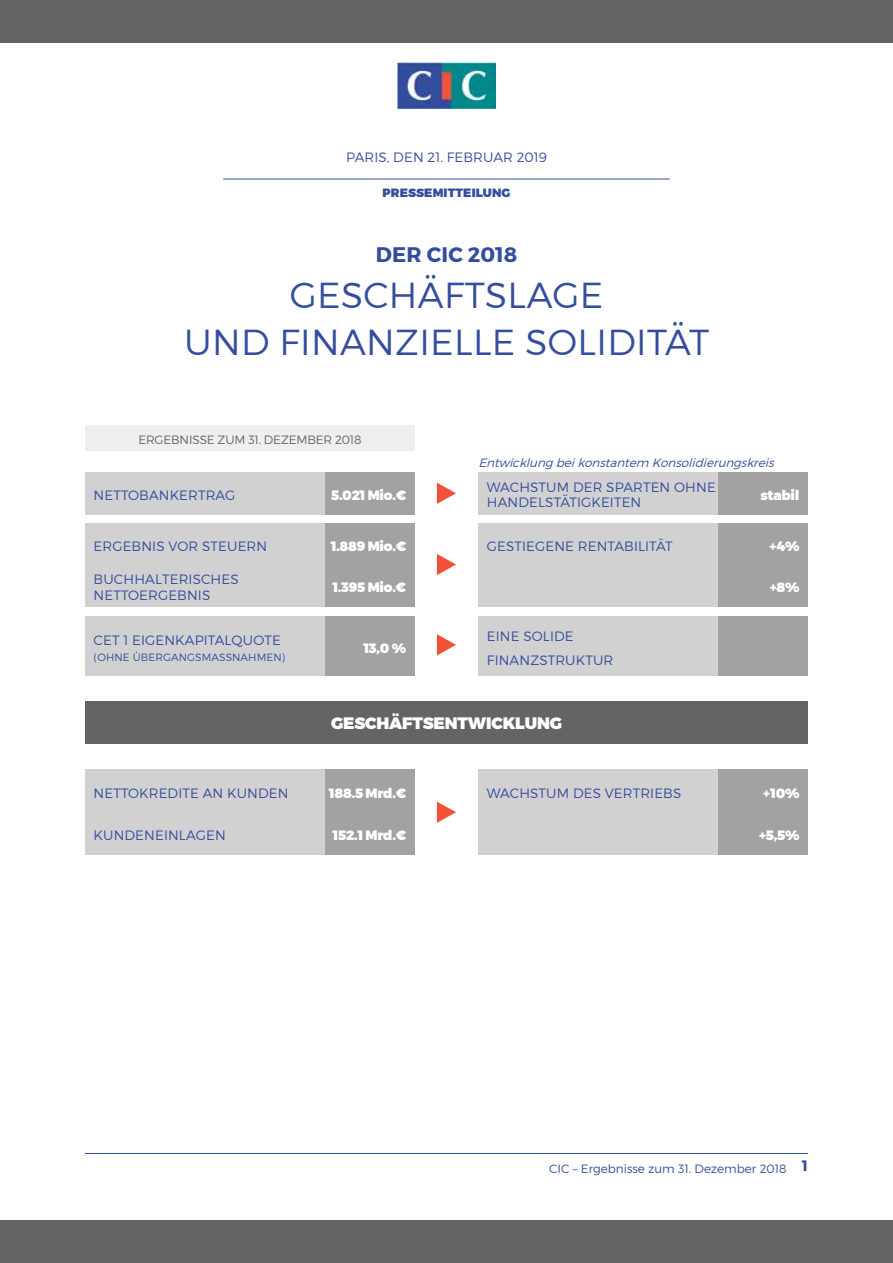
<style>
.page{position:relative;width:893px;height:1263px;background:#fff}
.page>*{position:absolute;margin:0;border:0;box-sizing:border-box;transform-origin:0 0}
.t1{font:300 36px/46.5px "Montserrat";letter-spacing:.01em;color:#344d9d;text-align:center}
.t2{font:700 21px "Montserrat";letter-spacing:.01em;color:#344d9d}
.t3{font:900 16.5px "Montserrat";letter-spacing:-.01em;color:#fff}
.t4{font:300 13.5px/15px "Montserrat";letter-spacing:.01em;color:#344d9d}
.t5{font:900 13.5px "Montserrat";letter-spacing:-.02em;color:#fff}
.t6{font:italic 300 12px "Montserrat";color:#344d9d}
.t7{font:300 12px "Montserrat";color:#344d9d}
.t8{font:300 12px "Montserrat";letter-spacing:-.01em;color:#646464}
.t9{font:900 12px "Montserrat";letter-spacing:.01em;color:#344d9d}
.t10{font:300 10.5px "Montserrat";letter-spacing:.01em;color:#344d9d}
</style>
<div class="page">
<hr style="left:85px;top:1153px;width:723px;height:1px;background:#344d9d">
<div style="left:0;top:0;width:893px;height:43px;background:#646464"></div>
<div style="left:0;top:1220px;width:893px;height:43px;background:#646464"></div>
<hr style="left:223px;top:179px;width:447px;height:1px;background:#344d9d">
<div style="left:85px;top:425px;width:330px;height:26px;background:#efefef"></div>
<div style="left:85px;top:702px;width:723px;height:42px;background:#646464"></div>
<svg style="left:437px;top:483px;width:19px;height:21px"></svg>
<svg style="left:437px;top:554px;width:19px;height:21px"></svg>
<svg style="left:437px;top:634px;width:19px;height:21px"></svg>
<svg style="left:437px;top:801px;width:19px;height:22px"></svg>
<img style="left:398px;top:63px;width:97px;height:45px">
<div style="left:85px;top:472px;width:242px;height:42px;background:#d1d1d1"></div>
<div style="left:478px;top:472px;width:243px;height:42px;background:#d1d1d1"></div>
<div style="left:85px;top:617px;width:242px;height:59px;background:#d1d1d1"></div>
<div style="left:85px;top:523px;width:242px;height:43px;background:#d1d1d1"></div>
<div style="left:85px;top:564px;width:242px;height:43px;background:#d1d1d1"></div>
<div style="left:478px;top:617px;width:243px;height:59px;background:#d1d1d1"></div>
<div style="left:478px;top:770px;width:243px;height:42px;background:#d1d1d1"></div>
<div style="left:85px;top:770px;width:242px;height:42px;background:#d1d1d1"></div>
<div style="left:478px;top:812px;width:243px;height:43px;background:#d1d1d1"></div>
<div style="left:85px;top:812px;width:242px;height:43px;background:#d1d1d1"></div>
<div style="left:478px;top:523px;width:243px;height:43px;background:#d1d1d1"></div>
<div style="left:478px;top:564px;width:243px;height:43px;background:#d1d1d1"></div>
<div style="left:325px;top:472px;width:90px;height:42px;background:#a2a2a2"></div>
<div style="left:719px;top:472px;width:89px;height:42px;background:#a2a2a2"></div>
<div style="left:325px;top:617px;width:90px;height:59px;background:#a2a2a2"></div>
<div style="left:325px;top:523px;width:90px;height:43px;background:#a2a2a2"></div>
<div style="left:325px;top:564px;width:90px;height:43px;background:#a2a2a2"></div>
<div style="left:719px;top:617px;width:89px;height:59px;background:#a2a2a2"></div>
<div style="left:719px;top:770px;width:89px;height:42px;background:#a2a2a2"></div>
<div style="left:325px;top:770px;width:90px;height:42px;background:#a2a2a2"></div>
<div style="left:719px;top:812px;width:89px;height:43px;background:#a2a2a2"></div>
<div style="left:325px;top:812px;width:90px;height:43px;background:#a2a2a2"></div>
<div style="left:719px;top:523px;width:89px;height:43px;background:#a2a2a2"></div>
<div style="left:719px;top:564px;width:89px;height:43px;background:#a2a2a2"></div>
<p class="t4" style="left:346px;top:149px;width:202px">PARIS, DEN 21. FEBRUAR 2019</p>
<p class="t9" style="left:383px;top:185px;width:129px">PRESSEMITTEILUNG</p>
<h2 class="t2" style="left:376px;top:241px;width:143px">DER CIC 2018</h2>
<h1 class="t1" style="left:184px;top:272px;width:527px">GESCHÄFTSLAGE<br>UND FINANZIELLE SOLIDITÄT</h1>
<p class="t8" style="left:138px;top:432px;width:225px">ERGEBNISSE ZUM 31. DEZEMBER 2018</p>
<p class="t6" style="left:478px;top:455px;width:300px">Entwicklung beikonstantem Konsolidierungskreis</p>
<p class="t4" style="left:94px;top:487px;width:143px">NETTOBANKERTRAG</p>
<p class="t4" style="left:487px;top:480px;width:230px">WACHSTUM DER SPARTEN OHNE<br>HANDELSTÄTIGKEITEN</p>
<p class="t5" style="left:331px;top:487px;width:77px">5.021 Mio.€</p>
<p class="t5" style="left:760px;top:487px;width:41px">stabil</p>
<p class="t4" style="left:94px;top:538px;width:175px">ERGEBNIS VOR STEUERN</p>
<p class="t4" style="left:94px;top:571px;width:147px;line-height:16px">BUCHHALTERISCHES<br>NETTOERGEBNIS</p>
<p class="t4" style="left:94px;top:632px;width:189px">CET 1 EIGENKAPITALQUOTE</p>
<p class="t10" style="left:94px;top:651px;width:193px">(OHNE ÜBERGANGSMASSNAHMEN)</p>
<p class="t5" style="left:331px;top:538px;width:77px">1.889 Mio.€</p>
<p class="t5" style="left:332px;top:579px;width:75px">1.395 Mio.€</p>
<p class="t5" style="left:363px;top:640px;width:44px">13,0 %</p>
<p class="t4" style="left:487px;top:538px;width:187px">GESTIEGENE RENTABILITÄT</p>
<p class="t4" style="left:487px;top:624px;width:128px;line-height:23.5px">EINE SOLIDE<br>FINANZSTRUKTUR</p>
<p class="t3" style="left:331px;top:713px;width:232px">GESCHÄFTSENTWICKLUNG</p>
<p class="t5" style="left:770px;top:538px;width:31px">+4%</p>
<p class="t5" style="left:770px;top:579px;width:31px">+8%</p>
<p class="t5" style="left:329px;top:784px;width:79px">188.5 Mrd.€</p>
<p class="t5" style="left:763px;top:784px;width:38px">+10%</p>
<p class="t5" style="left:333px;top:827px;width:75px">152.1 Mrd.€</p>
<p class="t5" style="left:759px;top:827px;width:42px">+5,5%</p>
<p class="t4" style="left:94px;top:785px;width:196px">NETTOKREDITE AN KUNDEN</p>
<p class="t4" style="left:487px;top:785px;width:196px">WACHSTUM DES VERTRIEBS</p>
<p class="t4" style="left:94px;top:827px;width:134px">KUNDENEINLAGEN</p>
<p class="t7" style="left:549px;top:1161px;width:260px">CIC – Ergebnisse zum 31. Dezember 2018 <sup>1</sup></p>
</div>
